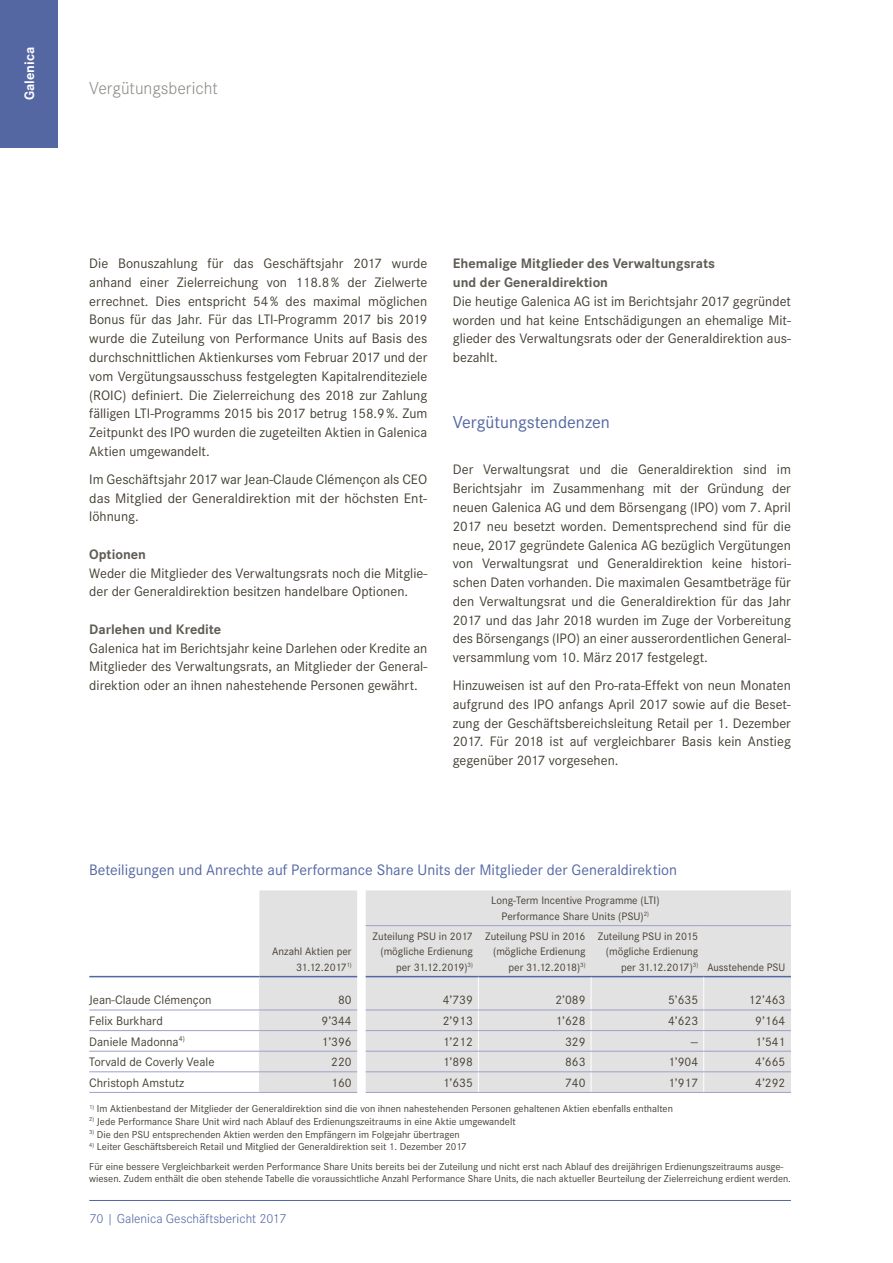
<style>
.page{position:relative;width:893px;height:1263px;background:#fff}
.page>*{position:absolute;margin:0;border:0;box-sizing:border-box;transform-origin:0 0}
.t1{font:18px "Corporate S";color:#5467a3}
.t2{font:300 18px "Corporate S";color:#8d8c87}
.t3{font:15.75px "Corporate S";color:#5467a3}
.t4{font:14.25px/18.8px "Corporate S";color:#454034;text-align:justify}
.t5{font:700 14.25px/18.8px "Corporate S";color:#5f5c54}
.t6{font:700 14.25px "Corporate S";color:#fff}
.t7{font:300 13.5px "Corporate S";color:#5467a3}
.t8{font:12.75px "Corporate S";color:#454034}
.t9{font:11.25px/15.8px "Corporate S";color:#454034;text-align:right}
.t10{font:10.5px/19.2px "Corporate S";color:#454034}
</style>
<div class="page">
<hr style="left:89px;top:1200px;width:702px;height:1px;background:#5467a3">
<div style="left:259px;top:890px;width:532px;height:202px;background:#e3e2e2"></div>
<hr style="left:89px;top:976px;width:170px;height:1px;background:#5467a3">
<hr style="left:259px;top:976px;width:98px;height:1px;background:#5467a3">
<hr style="left:366px;top:976px;width:112px;height:1px;background:#5467a3">
<hr style="left:478px;top:976px;width:113px;height:1px;background:#5467a3">
<hr style="left:591px;top:976px;width:113px;height:1px;background:#5467a3">
<hr style="left:704px;top:976px;width:87px;height:1px;background:#5467a3">
<svg style="left:259px;top:977px;width:1px;height:115px"></svg>
<hr style="left:89px;top:1010px;width:170px;height:1px;background:#9d9fc9">
<hr style="left:259px;top:1010px;width:98px;height:1px;background:#9d9fc9">
<hr style="left:89px;top:1030px;width:170px;height:1px;background:#9d9fc9">
<hr style="left:259px;top:1030px;width:98px;height:1px;background:#9d9fc9">
<hr style="left:89px;top:1071px;width:170px;height:1px;background:#9d9fc9">
<hr style="left:259px;top:1071px;width:98px;height:1px;background:#9d9fc9">
<hr style="left:89px;top:1092px;width:170px;height:1px;background:#9d9fc9">
<hr style="left:259px;top:1092px;width:98px;height:1px;background:#9d9fc9">
<hr style="left:89px;top:1051px;width:170px;height:1px;background:#9d9fc9">
<hr style="left:259px;top:1051px;width:98px;height:1px;background:#9d9fc9">
<svg style="left:478px;top:977px;width:1px;height:115px"></svg>
<svg style="left:591px;top:977px;width:1px;height:115px"></svg>
<svg style="left:703px;top:977px;width:1px;height:115px"></svg>
<hr style="left:366px;top:1010px;width:112px;height:1px;background:#9d9fc9">
<hr style="left:478px;top:1010px;width:113px;height:1px;background:#9d9fc9">
<hr style="left:591px;top:1010px;width:113px;height:1px;background:#9d9fc9">
<hr style="left:704px;top:1010px;width:87px;height:1px;background:#9d9fc9">
<hr style="left:366px;top:1030px;width:112px;height:1px;background:#9d9fc9">
<hr style="left:478px;top:1030px;width:113px;height:1px;background:#9d9fc9">
<hr style="left:591px;top:1030px;width:113px;height:1px;background:#9d9fc9">
<hr style="left:704px;top:1030px;width:87px;height:1px;background:#9d9fc9">
<hr style="left:366px;top:1071px;width:112px;height:1px;background:#9d9fc9">
<hr style="left:478px;top:1071px;width:113px;height:1px;background:#9d9fc9">
<hr style="left:591px;top:1071px;width:113px;height:1px;background:#9d9fc9">
<hr style="left:704px;top:1071px;width:87px;height:1px;background:#9d9fc9">
<hr style="left:366px;top:1092px;width:112px;height:1px;background:#9d9fc9">
<hr style="left:478px;top:1092px;width:113px;height:1px;background:#9d9fc9">
<hr style="left:591px;top:1092px;width:113px;height:1px;background:#9d9fc9">
<hr style="left:704px;top:1092px;width:87px;height:1px;background:#9d9fc9">
<hr style="left:366px;top:1051px;width:112px;height:1px;background:#9d9fc9">
<hr style="left:478px;top:1051px;width:113px;height:1px;background:#9d9fc9">
<hr style="left:591px;top:1051px;width:113px;height:1px;background:#9d9fc9">
<hr style="left:704px;top:1051px;width:87px;height:1px;background:#9d9fc9">
<hr style="left:366px;top:925px;width:112px;height:1px;background:#9d9fc9">
<hr style="left:478px;top:925px;width:113px;height:1px;background:#9d9fc9">
<hr style="left:591px;top:925px;width:113px;height:1px;background:#9d9fc9">
<hr style="left:704px;top:925px;width:87px;height:1px;background:#9d9fc9">
<div style="left:0;top:0;width:58px;height:148px;background:#5467a3"></div>
<p class="t6" style="left:21px;top:100px;width:55px;rotate:-90deg">Galenica</p>
<p class="t2" style="left:89px;top:78px;width:130px">Vergütungsbericht</p>
<p class="t4" style="left:89px;top:254px;width:340px">Die Bonuszahlung für das Geschäftsjahr 2017 wurde anhand einer Zielerreichung von 118.8% der Zielwerte errechnet. Dies entspricht 54% des maximal möglichen Bonus für das Jahr. Für das LTI-Programm 2017 bis 2019 wurde die Zuteilung von Performance Units auf Basis des durchschnittlichen Aktienkurses vom Februar 2017 und der vom Vergütungsausschuss festgelegten Kapitalrenditeziele (ROIC) definiert. Die Zielerreichung des 2018 zur Zahlung fälligen LTI-Programms 2015 bis 2017 betrug 158.9%. Zum Zeitpunkt des IPO wurden die zugeteilten Aktien in Galenica Aktien umgewandelt.</p>
<p class="t4" style="left:89px;top:470px;width:340px">Im Geschäftsjahr 2017 war Jean-Claude Clémençon als CEO das Mitglied der Generaldirektion mit der höchsten Ent&shy;löhnung.</p>
<p class="t5" style="left:89px;top:545px;width:58px">Optionen</p>
<p class="t4" style="left:89px;top:564px;width:339px">Weder die Mitglieder des Verwaltungsrats noch die Mitglie&shy;der der Generaldirektion besitzen handelbare Optionen.</p>
<p class="t5" style="left:89px;top:620px;width:133px">Darlehen und Kredite</p>
<p class="t4" style="left:89px;top:639px;width:340px">Galenica hat im Berichtsjahr keine Darlehen oder Kredite an Mitglieder des Verwaltungsrats, an Mitglieder der General&shy;direktion oder an ihnen nahestehende Personen gewährt.</p>
<p class="t5" style="left:453px;top:255px;width:264px">Ehemalige Mitglieder des Verwaltungsrats und der Generaldirektion</p>
<p class="t4" style="left:453px;top:292px;width:340px">Die heutige Galenica AG ist im Berichtsjahr 2017 gegründet worden und hat keine Entschädigungen an ehemalige Mit&shy;glieder des Verwaltungsrats oder der Generaldirektion aus&shy;bezahlt.</p>
<p class="t1" style="left:453px;top:411px;width:159px">Vergütungstendenzen</p>
<p class="t4" style="left:453px;top:460px;width:340px">Der Verwaltungsrat und die Generaldirektion sind im Berichtsjahr im Zusammenhang mit der Gründung der neuen Galenica AG und dem Börsengang (IPO) vom 7. April 2017 neu besetzt worden. Dementsprechend sind für die neue, 2017 gegründete Galenica AG bezüglich Vergütungen von Verwaltungsrat und Generaldirektion keine histori&shy;schen Daten vorhanden. Die maximalen Gesamtbeträge für den Verwaltungsrat und die Generaldirektion für das Jahr 2017 und das Jahr 2018 wurden im Zuge der Vorbereitung des Börsengangs (IPO) an einer ausserordentlichen General&shy;versammlung vom 10. März 2017 festgelegt.</p>
<p class="t4" style="left:453px;top:676px;width:340px">Hinzuweisen ist auf den Pro-rata-Effekt von neun Monaten aufgrund des IPO anfangs April 2017 sowie auf die Beset&shy;zung der Geschäftsbereichsleitung Retail per 1. Dezember 2017. Für 2018 ist auf vergleichbarer Basis kein Anstieg gegenüber 2017 vorgesehen.</p>
<p class="t3" style="left:89px;top:861px;width:589px">Beteiligungen und Anrechte auf Performance Share Units der Mitglieder der Generaldirektion</p>
<p class="t9" style="left:491px;top:893px;width:170px;text-align:center">Long-Term Incentive Programme (LTI)<br>Performance Share Units (PSU)<sup>2)</sup></p>
<p class="t9" style="left:272px;top:944px;width:81px">Anzahl Aktien per<br>31.12.2017<sup>1)</sup></p>
<p class="t9" style="left:373px;top:928px;width:102px">Zuteilung PSU in 2017 (mögliche Erdienung per 31.12.2019)<sup>3)</sup></p>
<p class="t9" style="left:485px;top:928px;width:102px">Zuteilung PSU in 2016 (mögliche Erdienung per 31.12.2018)<sup>3)</sup></p>
<p class="t9" style="left:598px;top:928px;width:102px">Zuteilung PSU in 2015</p>
<p class="t9" style="left:606px;top:944px;width:94px">(mögliche Erdienung</p>
<p class="t9" style="left:621px;top:959px;width:166px">per 31.12.2017)<sup>3)</sup> Ausstehende PSU</p>
<p class="t8" style="left:89px;top:993px;width:124px">Jean-Claude Clémençon</p>
<p class="t8" style="left:338px;top:993px;width:15px">80</p>
<p class="t8" style="left:443px;top:993px;width:32px">4’739</p>
<p class="t8" style="left:555px;top:993px;width:32px">2’089</p>
<p class="t8" style="left:668px;top:993px;width:32px">5’635</p>
<p class="t8" style="left:748px;top:993px;width:38px">12’463</p>
<p class="t8" style="left:89px;top:1013px;width:75px">Felix Burkhard</p>
<p class="t8" style="left:322px;top:1013px;width:32px">9’344</p>
<p class="t8" style="left:443px;top:1013px;width:32px">2’913</p>
<p class="t8" style="left:555px;top:1013px;width:32px">1’628</p>
<p class="t8" style="left:668px;top:1013px;width:32px">4’623</p>
<p class="t8" style="left:755px;top:1013px;width:32px">9’164</p>
<p class="t8" style="left:89px;top:1034px;width:97px">Daniele Madonna<sup>4)</sup></p>
<p class="t8" style="left:322px;top:1034px;width:32px">1’396</p>
<p class="t8" style="left:443px;top:1034px;width:32px">1’212</p>
<p class="t8" style="left:565px;top:1034px;width:22px">329</p>
<p class="t8" style="left:691px;top:1034px;width:9px">—</p>
<p class="t8" style="left:755px;top:1034px;width:32px">1’541</p>
<p class="t8" style="left:89px;top:1055px;width:127px">Torvald de Coverly Veale</p>
<p class="t8" style="left:331px;top:1055px;width:22px">220</p>
<p class="t8" style="left:443px;top:1055px;width:32px">1’898</p>
<p class="t8" style="left:565px;top:1055px;width:22px">863</p>
<p class="t8" style="left:668px;top:1055px;width:32px">1’904</p>
<p class="t8" style="left:755px;top:1055px;width:32px">4’665</p>
<p class="t8" style="left:89px;top:1075px;width:96px">Christoph Amstutz</p>
<p class="t8" style="left:331px;top:1075px;width:22px">160</p>
<p class="t8" style="left:443px;top:1075px;width:32px">1’635</p>
<p class="t8" style="left:565px;top:1075px;width:22px">740</p>
<p class="t8" style="left:668px;top:1075px;width:32px">1’917</p>
<p class="t8" style="left:755px;top:1075px;width:32px">4’292</p>
<p class="t10" style="left:89px;top:1099px;width:585px"><sup>1)</sup> Im Aktienbestand der Mitglieder der Generaldirektion sind die von ihnen nahestehenden Personen gehaltenen Aktien ebenfalls enthalten</p>
<p class="t10" style="left:89px;top:1112px;width:428px"><sup>2)</sup> Jede Performance Share Unit wird nach Ablauf des Erdienungszeitraums in eine Aktie umgewandelt</p>
<p class="t10" style="left:89px;top:1125px;width:372px"><sup>3)</sup> Die den PSU entsprechenden Aktien werden den Empfängern im Folgejahr übertragen</p>
<p class="t10" style="left:89px;top:1137px;width:695px"><sup>4)</sup> Leiter Geschäftsbereich Retail und Mitglied der Generaldirektion seit 1. Dezember 2017<br>Für eine bessere Vergleichbarkeit werden Performance Share Units bereits bei der Zuteilung und nicht erst nach Ablauf des dreijährigen Erdienungszeitraums ausge-</p>
<p class="t10" style="left:89px;top:1169px;width:703px">wiesen. Zudem enthält die oben stehende Tabelle die voraussichtliche Anzahl Performance Share Units, die nach aktueller Beurteilung der Zielerreichung erdient werden.</p>
<p class="t7" style="left:89px;top:1210px;width:198px">70 | Galenica Geschäftsbericht 2017</p>
</div>
